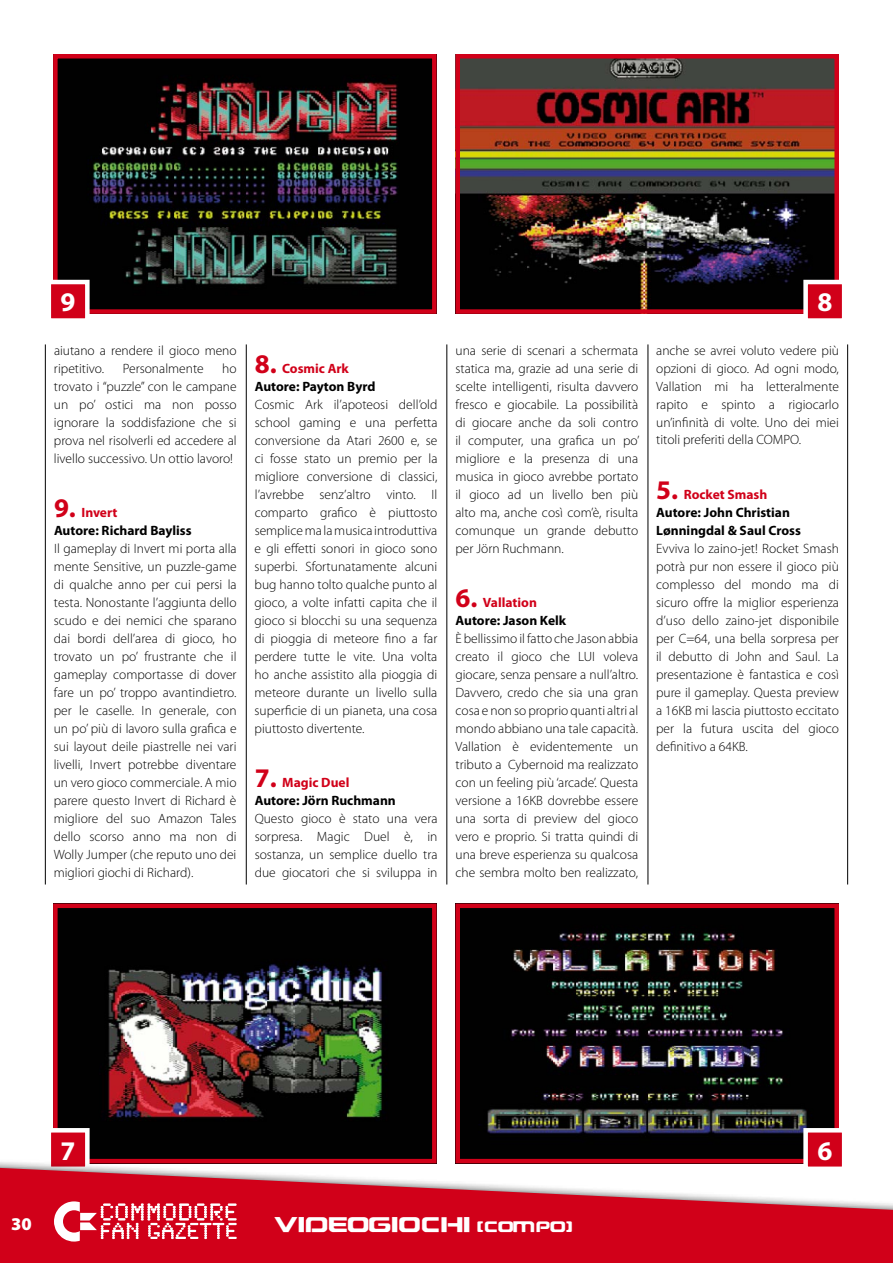
<style>
.page{position:relative;width:893px;height:1263px;background:#fff}
.page>*{position:absolute;margin:0;border:0;box-sizing:border-box;transform-origin:0 0}
.t1{font:700 27px "Myriad Pro";color:#fff}
.t2{font:21px "Limited Viewdigital";color:#fff}
.t3{font:900 18px "Myriad Pro";color:#fff}
.t4{font:15px "Limited Viewdigital";color:#fff}
.t5{font:300 13.5px/18px "Myriad Pro";color:#000;text-align:justify}
.t6{font:700 13.5px/18px "Myriad Pro";color:#000}
.s1{font-size:27px;color:#d10019}
.s2{color:#d10019}
.s3{font-size:15px}
</style>
<div class="page">
<img style="left:58px;top:59px;width:374px;height:250px">
<div style="left:53px;top:54px;width:384px;height:260px;border:4px solid #d10019"></div>
<img style="left:58px;top:908px;width:374px;height:250px">
<div style="left:53px;top:903px;width:384px;height:260px;border:4px solid #d10019"></div>
<img style="left:460px;top:59px;width:374px;height:250px">
<div style="left:455px;top:54px;width:384px;height:260px;border:4px solid #d10019"></div>
<img style="left:460px;top:908px;width:374px;height:250px">
<div style="left:455px;top:903px;width:384px;height:260px;border:4px solid #d10019"></div>
<hr style="left:246px;top:344px;width:1px;height:540px;background:#000">
<hr style="left:45px;top:344px;width:1px;height:540px;background:#000">
<hr style="left:847px;top:344px;width:1px;height:540px;background:#000">
<hr style="left:447px;top:344px;width:1px;height:540px;background:#000">
<hr style="left:648px;top:344px;width:1px;height:540px;background:#000">
<svg style="left:51px;top:277px;width:41px;height:42px"></svg>
<svg style="left:51px;top:1126px;width:41px;height:32px"></svg>
<svg style="left:801px;top:277px;width:41px;height:42px"></svg>
<svg style="left:801px;top:1126px;width:41px;height:32px"></svg>
<div style="left:0;top:1158px;width:893px;height:105px;background:#000;opacity:.75"></div>
<svg style="left:0;top:1168px;width:893px;height:95px;fill:#d10019"></svg>
<svg style="left:54px;top:1201px;width:183px;height:40px"></svg>
<h1 class="t1" style="left:61px;top:285px;width:16px">9</h1>
<p class="t5" style="left:54px;top:341px;width:184px">aiutano a rendere il gioco meno ripetitivo.</p>
<p class="t5" style="left:54px;top:359px;width:184px;text-indent:168px">ho trovato i “puzzle” con le campane un po’ ostici ma non posso ignorare la soddisfazione che si prova nel risolverli ed accedere al livello successivo. Un ottio lavoro!</p>
<p class="t6" style="left:54px;top:503px;width:139px"><span class="s1">9.</span> <span class="s2">Invert<br></span>Autore: Richard Bayliss</p>
<p class="t5" style="left:54px;top:539px;width:184px">Il gameplay di Invert mi porta alla mente Sensitive, un puzzle-game di qualche anno per cui persi la testa. Nonostante l’aggiunta dello scudo e dei nemici che sparano dai bordi dell’area di gioco, ho trovato un po’ frustrante che il gameplay comportasse di dover fare un po’ troppo avantindietro. per le caselle. In generale, con un po’ più di lavoro sulla grafica e sui layout deile piastrelle nei vari livelli, Invert potrebbe diventare un vero gioco commerciale. A mio parere questo Invert di Richard è migliore del suo Amazon Tales dello scorso anno ma non di Wolly Jumper (che reputo uno dei migliori giochi di Richard).</p>
<p class="t5" style="left:123px;top:359px;width:82px">Personalmente</p>
<p class="t6" style="left:255px;top:359px;width:122px"><span class="s1">8.</span> <span class="s2">Cosmic Ark<br></span>Autore: Payton Byrd</p>
<p class="t5" style="left:255px;top:395px;width:184px">Cosmic Ark il’apoteosi dell’old school gaming e una perfetta conversione da Atari 2600 e, se ci fosse stato un premio per la migliore conversione di classici, l’avrebbe senz’altro vinto. Il comparto grafico è piuttosto semplicema lamusica introduttiva e gli effetti sonori in gioco sono superbi. Sfortunatamente alcuni bug hanno tolto qualche punto al gioco, a volte infatti capita che il gioco si blocchi su una sequenza di pioggia di meteore fino a far perdere tutte le vite. Una volta ho anche assistito alla pioggia di meteore durante un livello sulla superficie di un pianeta, una cosa piuttosto divertente.</p>
<p class="t6" style="left:255px;top:773px;width:143px"><span class="s1">7.</span> <span class="s2">Magic Duel<br></span>Autore: Jörn Ruchmann</p>
<p class="t5" style="left:255px;top:809px;width:184px">Questo gioco è stato una vera sorpresa. Magic Duel è, in sostanza, un semplice duello tra due giocatori che si sviluppa in</p>
<p class="t5" style="left:455px;top:341px;width:186px">una serie di scenari a schermata statica ma, grazie ad una serie di scelte intelligenti, risulta davvero fresco e giocabile. La possibilità di giocare anche da soli contro il computer, una grafica un po’ migliore e la presenza di una musica in gioco avrebbe portato il gioco ad un livello ben più alto ma, anche così com’è, risulta comunque un grande debutto per Jörn Ruchmann.</p>
<p class="t6" style="left:455px;top:593px;width:112px"><span class="s1">6.</span> <span class="s2">Vallation<br></span>Autore: Jason Kelk</p>
<p class="t5" style="left:455px;top:629px;width:184px">È bellissimo il fatto che Jason abbia creato il gioco che LUI voleva giocare, senza pensare a null’altro.<br>Davvero, credo che sia una gran cosa e non so proprio quanti altri al mondo abbiano una tale capacità.<br>Vallation è evidentemente un tributo a Cybernoid ma realizzato con un feeling più ‘arcade’. Questa versione a 16KB dovrebbe essere una sorta di preview del gioco vero e proprio. Si tratta quindi di una breve esperienza su qualcosa che sembra molto ben realizzato,</p>
<h1 class="t1" style="left:817px;top:285px;width:16px">8</h1>
<p class="t5" style="left:656px;top:341px;width:184px">anche se avrei voluto vedere più opzioni di gioco. Ad ogni modo, Vallation mi ha letteralmente rapito e spinto a rigiocarlo un’infinità di volte. Uno dei miei titoli preferiti della COMPO.</p>
<p class="t6" style="left:656px;top:485px;width:146px"><span class="s1">5.</span> <span class="s2">Rocket Smash<br></span>Autore: John Christian<br>Lønningdal &amp; Saul Cross</p>
<p class="t5" style="left:656px;top:539px;width:184px">Evviva lo zaino-jet! Rocket Smash potrà pur non essere il gioco più complesso del mondo ma di sicuro offre la miglior esperienza d’uso dello zaino-jet disponibile per C=64, una bella sorpresa per il debutto di John and Saul. La presentazione è fantastica e così pure il gameplay. Questa preview a 16KB mi lascia piuttosto eccitato per la futura uscita del gioco definitivo a 64KB.</p>
<h1 class="t1" style="left:61px;top:1133px;width:16px">7</h1>
<h3 class="t3" style="left:11px;top:1213px;width:22px">30</h3>
<h2 class="t2" style="left:273px;top:1212px;width:228px">VIDEOGIOCHI <span class="s3">(COM</span></h2>
<p class="t4" style="left:536px;top:1218px;width:39px">PO)</p>
<h1 class="t1" style="left:817px;top:1133px;width:16px">6</h1>
</div>
